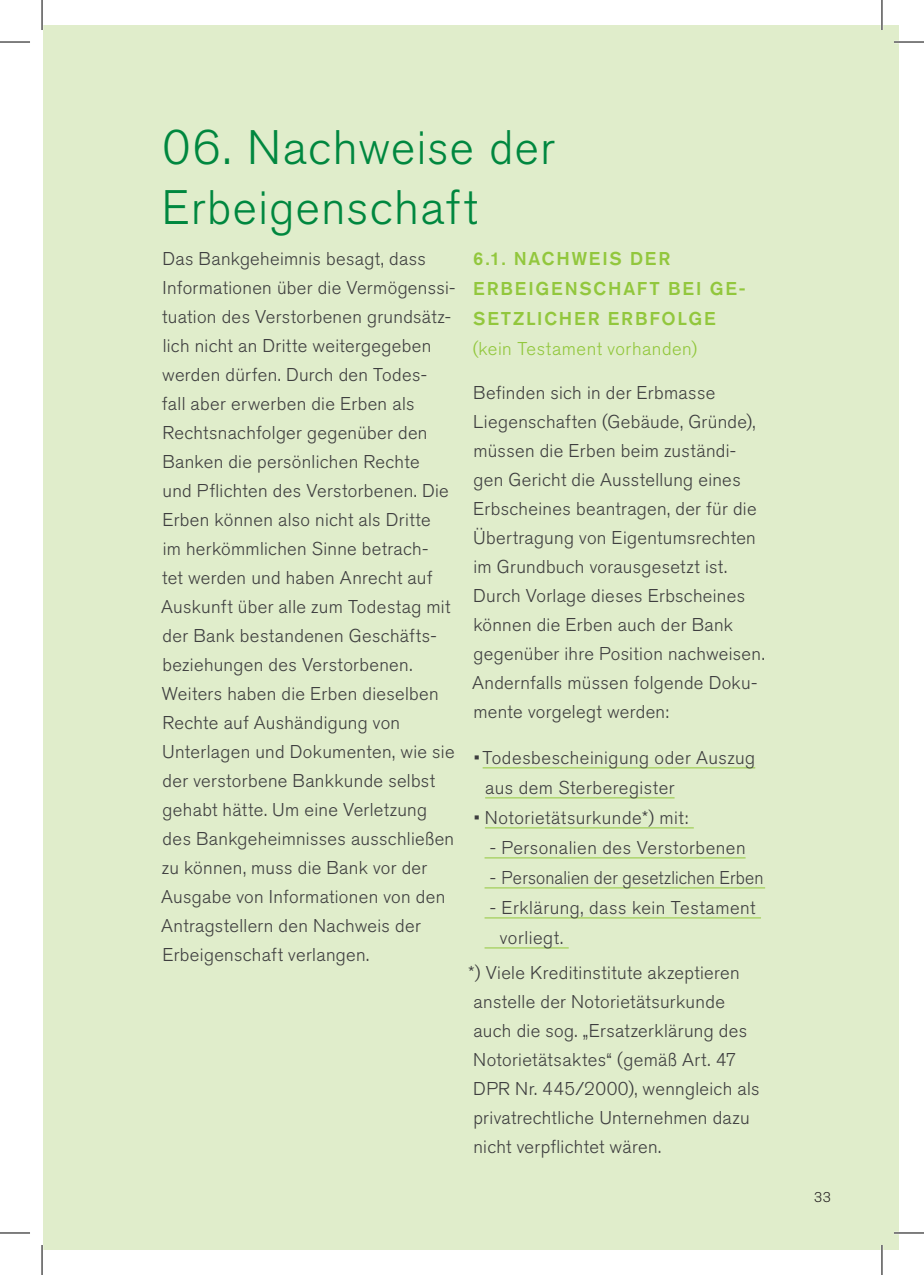
<style>
.page{position:relative;width:924px;height:1275px;background:#fff}
.page>*{position:absolute;margin:0;border:0;box-sizing:border-box;transform-origin:0 0}
.t1{font:300 48px/60px "Akzidenz Grotesk BQ";letter-spacing:.03em;color:#00873f}
.t2{font:300 18.4px/29px "Akzidenz Grotesk BQ";letter-spacing:.02em;color:#3e3e3f}
.t3{font:500 18.4px/30px "Akzidenz Grotesk BQ";letter-spacing:.1em;color:#92c73d}
.t4{font:300 18.4px "Akzidenz Grotesk BQ";letter-spacing:.03em;color:#92c73d}
.t5{font:300 14px "Akzidenz Grotesk BQ";color:#231f20}
</style>
<div class="page">
<div style="left:43px;top:25px;width:855px;height:1225px;background:#e0edcb"></div>
<hr style="left:482px;top:767px;width:272px;height:1px;background:#92c73d">
<hr style="left:485px;top:797px;width:189px;height:1px;background:#92c73d">
<hr style="left:484px;top:827px;width:209px;height:1px;background:#92c73d">
<hr style="left:484px;top:857px;width:261px;height:1px;background:#92c73d">
<hr style="left:484px;top:887px;width:280px;height:1px;background:#92c73d">
<hr style="left:484px;top:917px;width:276px;height:1px;background:#92c73d">
<hr style="left:484px;top:947px;width:84px;height:1px;background:#92c73d">
<hr style="left:893px;top:41px;width:30px;height:2px;background:#fff">
<hr style="left:893px;top:1231px;width:30px;height:3px;background:#fff">
<hr style="left:880px;top:0;width:2px;height:30px;background:#fff">
<hr style="left:880px;top:1245px;width:2px;height:30px;background:#fff">
<hr style="left:0;top:42px;width:30px;height:1px;background:#000">
<hr style="left:893px;top:42px;width:30px;height:1px;background:#000">
<hr style="left:0;top:1232px;width:30px;height:1px;background:#000">
<hr style="left:893px;top:1232px;width:30px;height:1px;background:#000">
<hr style="left:42px;top:0;width:1px;height:30px;background:#000">
<hr style="left:42px;top:1245px;width:1px;height:30px;background:#000">
<hr style="left:881px;top:0;width:1px;height:30px;background:#000">
<hr style="left:881px;top:1245px;width:1px;height:30px;background:#000">
<h1 class="t1" style="left:162px;top:118px;width:394px">06. Nachweise der<br>Erbeigenschaft</h1>
<p class="t2" style="left:161px;top:245px;width:296px">Das Bankgeheimnis besagt, dass Informationen über die Vermögenssi&shy;tuation des Verstorbenen grundsätz&shy;lich nicht an Dritte weitergegeben werden dürfen. Durch den Todes-<br>fall aber erwerben die Erben als Rechtsnachfolger gegenüber den Banken die persönlichen Rechte<br>und Pflichten des Verstorbenen. Die Erben können also nicht als Dritte<br>im herkömmlichen Sinne betrach-<br>tet werden und haben Anrecht auf Auskunft über alle zum Todestag mit der Bank bestandenen Geschäfts&shy;beziehungen des Verstorbenen.<br>Weiters haben die Erben dieselben Rechte auf Aushändigung von Unterlagen und Dokumenten, wie sie der verstorbene Bankkunde selbst gehabt hätte. Um eine Verletzung des Bankgeheimnisses ausschließen zu können, muss die Bank vor der Ausgabe von Informationen von den Antragstellern den Nachweis der Erbeigenschaft verlangen.</p>
<p class="t3" style="left:473px;top:243px;width:274px">6.1. NACHWEIS DER<br>ERBEIGENSCHAFT BEI GE-<br>SETZLICHER ERBFOLGE</p>
<p class="t4" style="left:472px;top:338px;width:226px">(kein Testament vorhanden)</p>
<p class="t2" style="left:472px;top:378px;width:294px">Befinden sich in der Erbmasse Liegenschaften (Gebäude, Gründe), müssen die Erben beim zuständi&shy;gen Gericht die Ausstellung eines Erbscheines beantragen, der für die Übertragung von Eigentumsrechten im Grundbuch vorausgesetzt ist.<br>Durch Vorlage dieses Erbscheines können die Erben auch der Bank gegenüber ihre Position nachweisen.<br>Andernfalls müssen folgende Doku&shy;mente vorgelegt werden:</p>
<p class="t2" style="left:485px;top:743px;width:271px;line-height:30px;text-indent:-11px">• Todesbescheinigung oder Auszug aus dem Sterberegister</p>
<p class="t2" style="left:473px;top:803px;width:216px">• Notorietätsurkunde*) mit:</p>
<p class="t2" style="left:489px;top:833px;width:257px">- Personalien des Verstorbenen</p>
<p class="t2" style="left:489px;top:863px;width:275px">- Personalien der gesetzlichen Erben</p>
<p class="t2" style="left:499px;top:893px;width:257px;line-height:30px;text-indent:-10px">- Erklärung, dass kein Testament vorliegt.</p>
<p class="t2" style="left:468px;top:958px;width:292px">*) Viele Kreditinstitute akzeptieren anstelle der Notorietätsurkunde auch die sog. „Ersatzerklärung des Notorietätsaktes“ (gemäß Art. 47<br>DPR Nr. 445/2000), wenngleich als privatrechtliche Unternehmen dazu nicht verpflichtet wären.</p>
<p class="t5" style="left:813px;top:1189px;width:18px">33</p>
</div>
